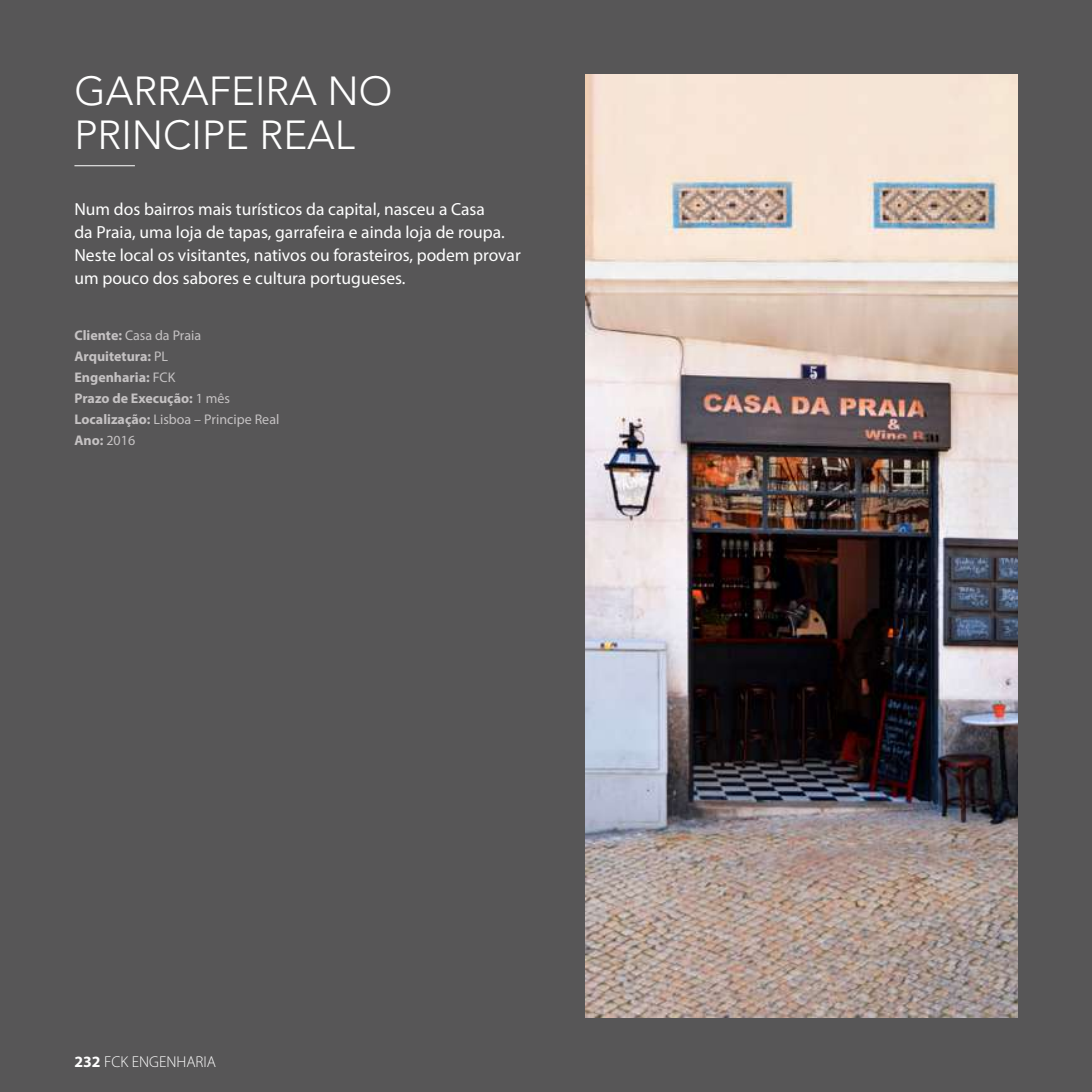
<style>
.page{position:relative;width:1092px;height:1092px;background:#fff}
.page>*{position:absolute;margin:0;border:0;box-sizing:border-box;transform-origin:0 0}
.t1{font:300 40.25px/43.8px "Avenir LT Std";color:#fff}
.t2{font:17.5px/22.8px "Myriad Pro";color:#fff}
.t3{font:300 15.75px "Myriad Pro";color:#fff}
.t4{font:700 14px/21px "Myriad Pro";color:#c5c2c3}
.s1{font-weight:400}
.s2{font-weight:700}
</style>
<div class="page">
<div style="left:0;top:0;width:1091px;height:1091px;background:#575657"></div>
<hr style="left:74px;top:165px;width:61px;height:1px;background:#fff">
<img style="left:585px;top:74px;width:432px;height:943px">
<h1 class="t1" style="left:74px;top:69px;width:319px">GARRAFEIRA NO<br>PRINCIPE REAL</h1>
<p class="t2" style="left:74px;top:198px;width:448px">Num dos bairros mais turísticos da capital, nasceu a Casa<br>da Praia, uma loja de tapas, garrafeira e ainda loja de roupa.<br>Neste local os visitantes, nativos ou forasteiros, podem provar um pouco dos sabores e cultura portugueses.</p>
<p class="t4" style="left:74px;top:324px;width:206px">Cliente: <span class="s1">Casa da Praia<br></span>Arquitetura: <span class="s1">PL<br></span>Engenharia: <span class="s1">FCK<br></span>Prazo de Execução: <span class="s1">1 mês<br></span>Localização: <span class="s1">Lisboa – Principe Real<br></span>Ano: <span class="s1">2016</span></p>
<p class="t3" style="left:74px;top:1052px;width:143px"><span class="s2">232</span> FCK ENGENHARIA</p>
</div>
